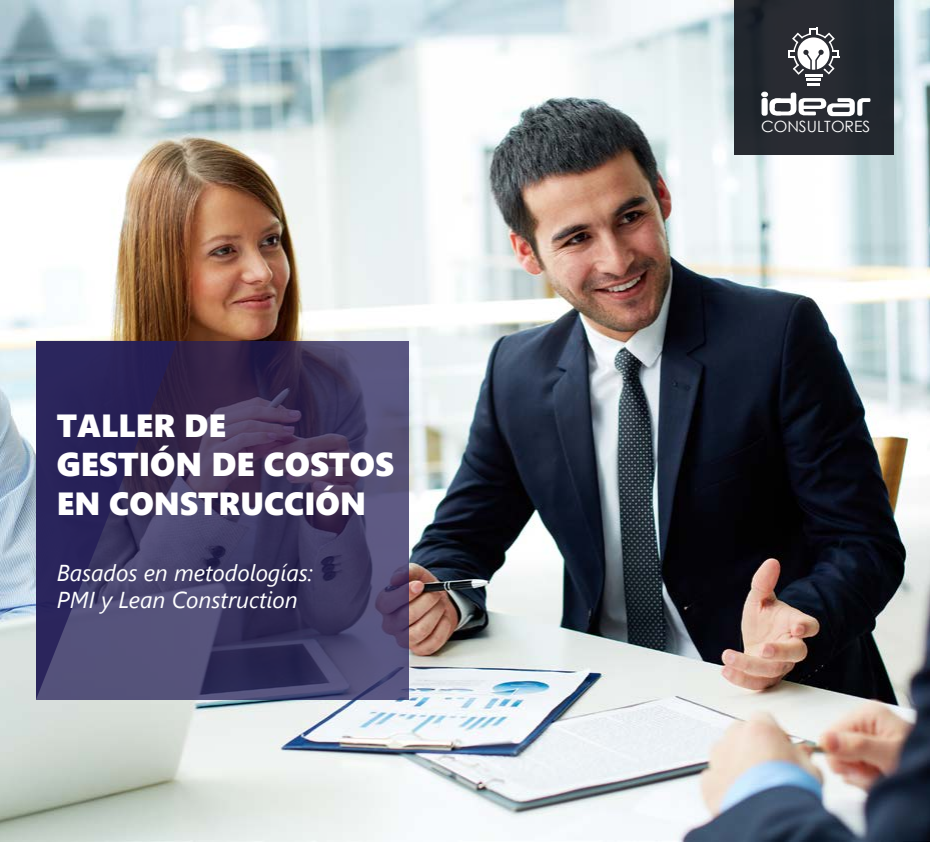
<style>
.page{position:relative;width:930px;height:842px;background:#fff}
.page>*{position:absolute;margin:0;border:0;box-sizing:border-box;transform-origin:0 0}
.t1{font:33px "Segoe UI Black";color:#fff}
.t2{font:32px "Segoe UI Black";color:#fff}
.t3{font:italic 23px/27.6px "Segoe UI";color:#fff}
.t4{font:15.5px "Century Gothic";color:#fff}
</style>
<div class="page">
<img style="left:0;top:0;width:930px;height:842px">
<div style="left:734px;top:0;width:160px;height:155px;background:#23282e"></div>
<hr style="left:806px;top:78px;width:15px;height:3px;background:#fff">
<svg style="left:807px;top:83px;width:12px;height:2px"></svg>
<svg style="left:788px;top:28px;width:51px;height:48px"></svg>
<svg style="left:761px;top:91px;width:109px;height:25px"></svg>
<svg style="left:36px;top:341px;width:372px;height:359px;background:#3e3761"></svg>
<h2 class="t2" style="left:57px;top:402px;width:171px">TALLER DE</h2>
<h1 class="t1" style="left:57px;top:441px;width:339px">GESTIÓN DE COSTOS</h1>
<h2 class="t2" style="left:57px;top:480px;width:311px">EN CONSTRUCCIÓN</h2>
<p class="t3" style="left:57px;top:558px;width:258px">Basados en metodologías:<br>PMI y Lean Construction</p>
<p class="t4" style="left:761px;top:115px;width:111px">CONSULTORES</p>
</div>
